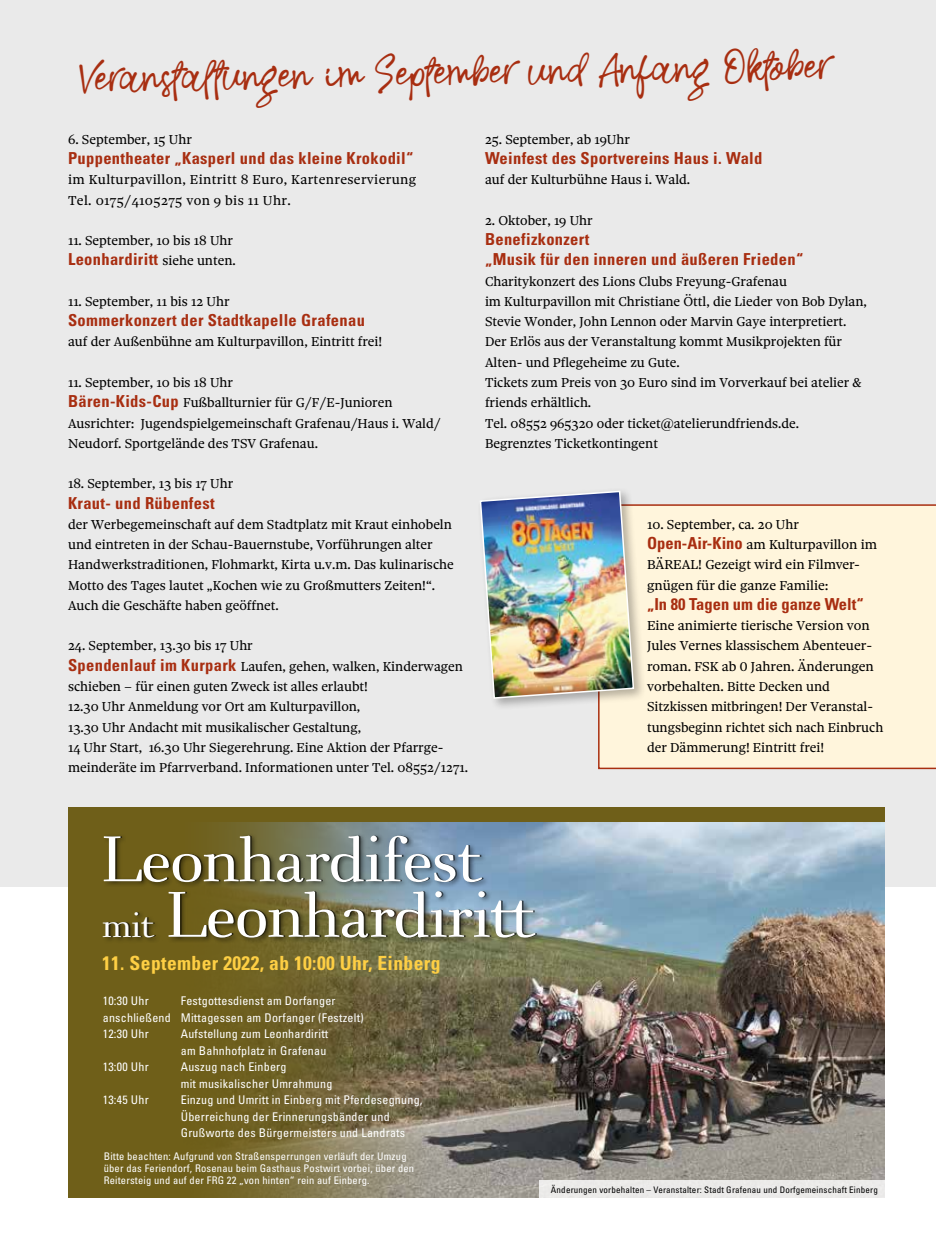
<style>
.page{position:relative;width:936px;height:1234px;background:#fff}
.page>*{position:absolute;margin:0;border:0;box-sizing:border-box;transform-origin:0 0}
.t1{font:66px/55.5px "Pyke Display";color:#fff}
.t2{font:39px "Rose Colored";color:#a82e11}
.t3{font:700 condensed 19.5px "Univers LT Pro";letter-spacing:.02em;color:#fecf44}
.t4{font:700 condensed 16.5px/20.2px "Univers LT Pro";letter-spacing:.02em;color:#a82e11}
.t5{font:700 condensed 16.5px "Univers LT Pro";color:#a82e11}
.t6{font:13.8px/20.2px "Sole Serif Text";color:#000}
.t7{font:13.8px/20.2px "Sole Serif Text";letter-spacing:.025em;color:#000}
.t8{font:condensed 12px/16.5px "Univers LT Pro";letter-spacing:.02em;color:#fff}
.t9{font:condensed 10.5px/12px "Univers LT Pro";letter-spacing:.02em;color:#fff}
.t10{font:condensed 9px "Univers LT Pro";letter-spacing:.02em;color:#000}
.s1{font-family:"Sole Serif Text";font-weight:400;font-stretch:normal;font-size:13.8px;color:#000}
.s2{font-family:"Univers LT Pro";font-weight:700;font-stretch:condensed;font-size:16.5px;color:#a82e11}
.s3{font-size:36px}
</style>
<div class="page">
<div style="left:0;top:0;width:935px;height:886px;background:#eaeaea"></div>
<div style="left:598px;top:504px;width:337px;height:265px;background:#fff5dc"></div>
<div style="left:68px;top:806px;width:816px;height:391px;background:#6f5f19"></div>
<div style="left:476px;top:487px;width:170px;height:223px;background:#000;opacity:.29"></div>
<img style="left:479px;top:489px;width:156px;height:210px">
<img style="left:218px;top:822px;width:666px;height:375px">
<div style="left:539px;top:1179px;width:346px;height:19px;background:#ebeae9"></div>
<div style="left:102px;top:832px;width:441px;height:111px;background:#000;opacity:.75"></div>
<h2 class="t2" style="left:79px;top:56px;width:751px;rotate:-1deg">Veranstaltungen im September und Anfang Oktober</h2>
<p class="t6" style="left:68px;top:129px;width:125px">6. September, 15 Uhr</p>
<p class="t4" style="left:68px;top:148px;width:347px">Puppentheater „Kasperl und das kleine Krokodil“</p>
<p class="t7" style="left:68px;top:170px;width:349px">im Kulturpavillon, Eintritt 8 Euro, Kartenreservierung<br>Tel. 0175/4105275 von 9 bis 11 Uhr.</p>
<p class="t6" style="left:68px;top:230px;width:166px">11. September, 10 bis 18 Uhr</p>
<p class="t4" style="left:68px;top:249px;width:169px">Leonhardiritt <span class="s1">siehe unten.</span></p>
<p class="t6" style="left:68px;top:291px;width:163px">11. September, 11 bis 12 Uhr</p>
<p class="t4" style="left:68px;top:310px;width:298px">Sommerkonzert der Stadtkapelle Grafenau</p>
<p class="t6" style="left:68px;top:332px;width:316px">auf der Außenbühne am Kulturpavillon, Eintritt frei!</p>
<p class="t6" style="left:68px;top:372px;width:374px">11. September, 10 bis 18 Uhr<br><span class="s2">Bären-Kids-Cup</span> Fußballturnier für G/F/E-Junioren Ausrichter: Jugendspielgemeinschaft Grafenau/Haus i. Wald/ Neudorf. Sportgelände des TSV Grafenau.</p>
<p class="t6" style="left:68px;top:473px;width:167px">18. September, 13 bis 17 Uhr</p>
<p class="t4" style="left:68px;top:492px;width:148px">Kraut- und Rübenfest</p>
<p class="t6" style="left:68px;top:514px;width:387px">der Werbegemeinschaft auf dem Stadtplatz mit Kraut einhobeln und eintreten in der Schau-Bauernstube, Vorführungen alter Handwerkstraditionen, Flohmarkt, Kirta u.v.m. Das kulinarische Motto des Tages lautet „Kochen wie zu Großmutters Zeiten!“.<br>Auch die Geschäfte haben geöffnet.</p>
<p class="t6" style="left:68px;top:635px;width:401px">24. September, 13.30 bis 17 Uhr<br><span class="s2">Spendenlauf im Kurpark</span> Laufen, gehen, walken, Kinderwagen schieben – für einen guten Zweck ist alles erlaubt!<br>12.30 Uhr Anmeldung vor Ort am Kulturpavillon,<br>13.30 Uhr Andacht mit musikalischer Gestaltung,<br>14 Uhr Start, 16.30 Uhr Siegerehrung. Eine Aktion der Pfarrge&shy;meinderäte im Pfarrverband. Informationen unter Tel. 08552/1271.</p>
<p class="t6" style="left:485px;top:129px;width:146px">25. September, ab 19Uhr</p>
<p class="t4" style="left:485px;top:148px;width:279px">Weinfest des Sportvereins Haus i. Wald</p>
<p class="t6" style="left:485px;top:170px;width:207px">auf der Kulturbühne Haus i. Wald.</p>
<p class="t6" style="left:485px;top:210px;width:109px">2. Oktober, 19 Uhr</p>
<p class="t4" style="left:485px;top:229px;width:320px">Benefizkonzert<br>„Musik für den inneren und äußeren Frieden“</p>
<p class="t6" style="left:485px;top:271px;width:383px">Charitykonzert des Lions Clubs Freyung-Grafenau<br>im Kulturpavillon mit Christiane Öttl, die Lieder von Bob Dylan, Stevie Wonder, John Lennon oder Marvin Gaye interpretiert.<br>Der Erlös aus der Veranstaltung kommt Musikprojekten für Alten- und Pflegeheime zu Gute.<br>Tickets zum Preis von 30 Euro sind im Vorverkauf bei atelier &amp; friends erhältlich.<br>Tel. 08552 965320 oder ticket@atelierundfriends.de.<br>Begrenztes Ticketkontingent</p>
<p class="t6" style="left:647px;top:514px;width:231px">10. September, ca. 20 Uhr<br><span class="s2">Open-Air-Kino</span> am Kulturpavillon im<br>BÄREAL! Gezeigt wird ein Filmver&shy;gnügen für die ganze Familie:</p>
<p class="t5" style="left:647px;top:593px;width:218px">„In 80 Tagen um die ganze Welt“</p>
<p class="t6" style="left:647px;top:615px;width:238px">Eine animierte tierische Version von Jules Vernes klassischem Abenteuer&shy;roman. FSK ab 0 Jahren. Änderungen vorbehalten. Bitte Decken und Sitzkissen mitbringen! Der Veranstal&shy;tungsbeginn richtet sich nach Einbruch der Dämmerung! Eintritt frei!</p>
<h1 class="t1" style="left:102px;top:832px;width:435px">Leonhardifest <span class="s3">mit</span> Leonhardiritt</h1>
<h3 class="t3" style="left:102px;top:950px;width:340px">11. September 2022, ab 10:00 Uhr, Einberg</h3>
<p class="t8" style="left:181px;top:992px;width:243px">Festgottesdienst am Dorfanger<br>Mittagessen am Dorfanger (Festzelt)<br>Aufstellung zum Leonhardiritt<br>am Bahnhofplatz in Grafenau<br>Auszug nach Einberg<br>mit musikalischer Umrahmung<br>Einzug und Umritt in Einberg mit Pferdesegnung, Überreichung der Erinnerungsbänder und Grußworte des Bürgermeisters und Landrats</p>
<p class="t8" style="left:103px;top:992px;width:69px">10:30 Uhr anschließend<br>12:30 Uhr</p>
<p class="t8" style="left:103px;top:1058px;width:47px">13:00 Uhr</p>
<p class="t8" style="left:103px;top:1091px;width:47px">13:45 Uhr</p>
<p class="t9" style="left:104px;top:1149px;width:312px">Bitte beachten: Aufgrund von Straßensperrungen verläuft der Umzug über das Feriendorf, Rosenau beim Gasthaus Postwirt vorbei, über den<br>Reitersteig und auf der FRG 22 „von hinten“ rein auf Einberg.</p>
<p class="t10" style="left:551px;top:1183px;width:328px">Änderungen vorbehalten – Veranstalter: Stadt Grafenau und Dorfgemeinschaft Einberg</p>
</div>
